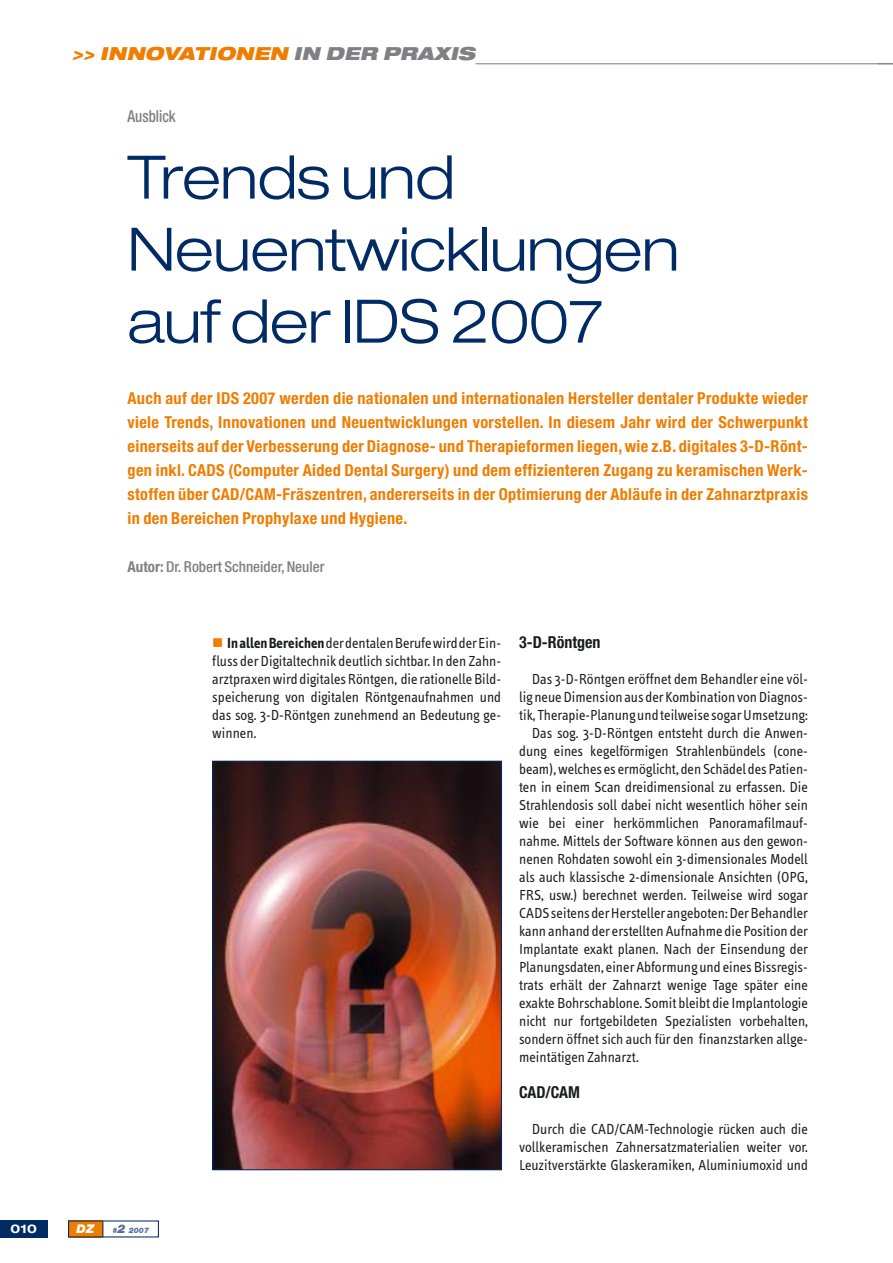
<style>
.page{position:relative;width:893px;height:1263px;background:#fff}
.page>*{position:absolute;margin:0;border:0;box-sizing:border-box;transform-origin:0 0}
.t1{font:300 expanded 60px/72px "Helvetica Neue";letter-spacing:-.01em;color:#002b64}
.t2{font:italic 900 expanded 18px "Helvetica Neue";letter-spacing:.015em;color:#ef7d00}
.t3{font:700 condensed 16.5px/24px "Helvetica Neue";letter-spacing:.02em;color:#ef7d00;text-align:justify}
.t4{font:700 condensed 16.5px "Helvetica Neue";color:#1b1c20}
.t5{font:500 condensed 16.5px "Helvetica Neue";color:#817f84;scale:.9 1}
.t6{font:15px/18px "Info Text";color:#1b1c20;text-align:justify}
.t7{font:500 condensed 15px "Helvetica Neue";color:#817f84}
.t8{font:700 expanded 12px "Helvetica Neue";color:#fff}
.t9{font:italic 900 12px "Helvetica Neue";color:#fff}
.t10{font:italic 900 7.5px "Helvetica Neue";color:#5a6c9b}
.s1{color:#817f84}
.s2{font-weight:700}
.s3{font-size:12px}
</style>
<div class="page">
<hr style="left:475px;top:63px;width:418px;height:1px;background:#817f84">
<div style="left:68px;top:1220px;width:35px;height:17px;background:#ef7d00"></div>
<div style="left:0;top:1220px;width:48px;height:17px;background:#002b64"></div>
<svg style="left:102px;top:1221px;width:1px;height:16px"></svg>
<img style="left:214px;top:763px;width:286px;height:405px">
<div style="left:212px;top:761px;width:290px;height:409px;border:1px solid #002b64"></div>
<p class="t2" style="left:72px;top:46px;width:408px">&gt;&gt; INNOVATIONEN <span class="s1">IN DER PRAXIS</span></p>
<p class="t5" style="left:128px;top:111px;width:55px">Ausblick</p>
<h1 class="t1" style="left:128px;top:147px;width:553px">Trends und<br>Neuentwicklungen auf der IDS 2007</h1>
<p class="t3" style="left:128px;top:388px;width:682px">Auch auf der IDS 2007 werden die nationalen und internationalen Hersteller dentaler Produkte wieder viele Trends, Innovationen und Neuentwicklungen vorstellen. In diesem Jahr wird der Schwerpunkt einerseits auf der Verbesserung der Diagnose- und Therapieformen liegen, wie z.B. digitales 3-D-Rönt&shy;gen inkl. CADS (Computer Aided Dental Surgery) und dem effizienteren Zugang zu keramischen Werk&shy;stoffen über CAD/CAM-Fräszentren, andererseits in der Optimierung der Abläufe in der Zahnarztpraxis in den Bereichen Prophylaxe und Hygiene.</p>
<p class="t7" style="left:128px;top:561px;width:198px"><span class="s2">Autor:</span> Dr. Robert Schneider, Neuler</p>
<p class="t8" style="left:11px;top:1224px;width:28px">010</p>
<p class="t9" style="left:77px;top:1224px;width:19px">DZ</p>
<p class="t10" style="left:112px;top:1227px;width:38px">#<span class="s3">2</span> 2007</p>
<p class="t6" style="left:212px;top:635px;width:290px;text-indent:15px"><span class="s2">In allen Bereichen</span> der dentalen Berufe wird der Ein&shy;fluss der Digitaltechnik deutlich sichtbar. In den Zahn&shy;arztpraxen wird digitales Röntgen, die rationelle Bild&shy;speicherung von digitalen Röntgenaufnahmen und das sog. 3-D-Röntgen zunehmend an Bedeutung ge&shy;winnen.</p>
<p class="t4" style="left:519px;top:636px;width:83px">3-D-Röntgen</p>
<p class="t6" style="left:532px;top:671px;width:278px">Das 3-D-Röntgen eröffnet dem Behandler eine völ-</p>
<p class="t6" style="left:519px;top:689px;width:290px">lig neue Dimension aus der Kombination von Diagnos-</p>
<p class="t6" style="left:519px;top:707px;width:290px">tik, Therapie-Planung und teilweise sogar Umsetzung:</p>
<p class="t6" style="left:532px;top:725px;width:278px">Das sog. 3-D-Röntgen entsteht durch die Anwen-</p>
<p class="t6" style="left:519px;top:743px;width:290px">dung eines kegelförmigen Strahlenbündels (cone-</p>
<p class="t6" style="left:519px;top:761px;width:290px">beam), welches es ermöglicht, den Schädel des Patien-</p>
<p class="t6" style="left:519px;top:779px;width:290px">ten in einem Scan dreidimensional zu erfassen. Die</p>
<p class="t6" style="left:519px;top:797px;width:290px">Strahlendosis soll dabei nicht wesentlich höher sein</p>
<p class="t6" style="left:519px;top:815px;width:290px">wie bei einer herkömmlichen Panoramafilmauf-</p>
<p class="t6" style="left:519px;top:833px;width:290px">nahme. Mittels der Software können aus den gewon-</p>
<p class="t6" style="left:519px;top:851px;width:290px">nenen Rohdaten sowohl ein 3-dimensionales Modell</p>
<p class="t6" style="left:519px;top:869px;width:290px">als auch klassische 2-dimensionale Ansichten (OPG,</p>
<p class="t6" style="left:519px;top:887px;width:290px">FRS, usw.) berechnet werden. Teilweise wird sogar</p>
<p class="t6" style="left:519px;top:905px;width:290px">CADS seitens der Hersteller angeboten: Der Behandler</p>
<p class="t6" style="left:519px;top:923px;width:290px">kann anhand der erstellten Aufnahme die Position der</p>
<p class="t6" style="left:519px;top:941px;width:290px">Implantate exakt planen. Nach der Einsendung der</p>
<p class="t6" style="left:519px;top:959px;width:290px">Planungsdaten, einer Abformung und eines Bissregis-</p>
<p class="t6" style="left:519px;top:977px;width:290px">trats erhält der Zahnarzt wenige Tage später eine</p>
<p class="t6" style="left:519px;top:995px;width:290px">exakte Bohrschablone. Somit bleibt die Implantologie</p>
<p class="t6" style="left:519px;top:1013px;width:290px">nicht nur fortgebildeten Spezialisten vorbehalten,</p>
<p class="t6" style="left:519px;top:1031px;width:290px">sondern öffnet sich auch für den finanzstarken allge-</p>
<p class="t6" style="left:519px;top:1049px;width:121px">meintätigen Zahnarzt.</p>
<p class="t4" style="left:519px;top:1086px;width:62px">CAD/CAM</p>
<p class="t6" style="left:519px;top:1121px;width:290px;text-indent:13px">Durch die CAD/CAM-Technologie rücken auch die vollkeramischen Zahnersatzmaterialien weiter vor.<br>Leuzitverstärkte Glaskeramiken, Aluminiumoxid und</p>
</div>
